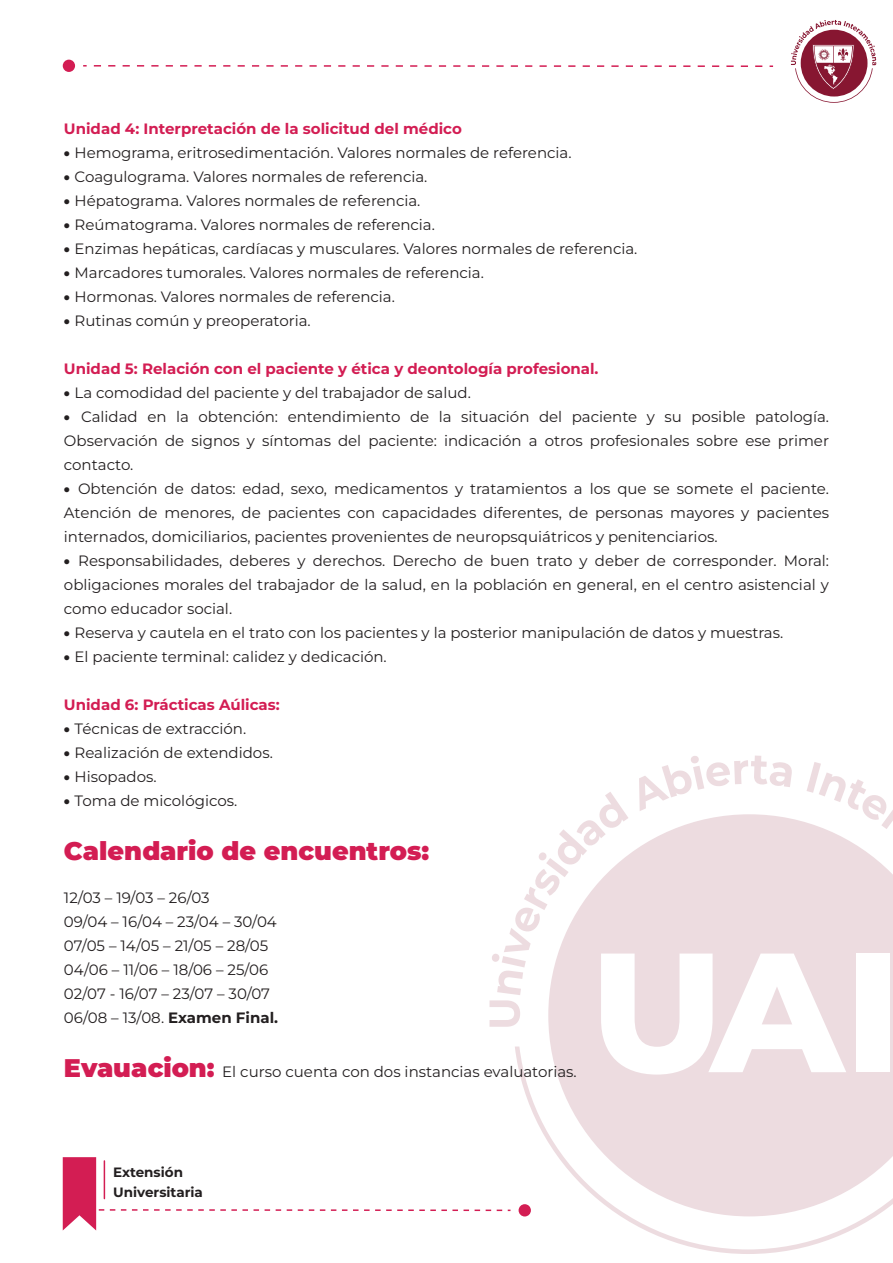
<style>
.page{position:relative;width:893px;height:1263px;background:#fff}
.page>*{position:absolute;margin:0;border:0;box-sizing:border-box;transform-origin:0 0}
.t1{font:900 25.5px "Montserrat";color:#d31d53}
.t2{font:15px/24px "Montserrat";color:#231f20;text-align:justify}
.t3{font:700 15px "Montserrat";color:#d31d53}
.t4{font:700 13.5px/20.9px "Montserrat";color:#231f20}
.s1{font-weight:900}
.s2{font-weight:700}
.s3{font-weight:900;font-size:25.5px;color:#d31d53}
</style>
<div class="page">
<svg style="left:94px;top:65px;width:679px;height:2px"></svg>
<div style="left:63px;top:60px;width:12px;height:12px;background:#d31d53;border-radius:50%"></div>
<svg style="left:62px;top:755px;width:831px;height:499px"></svg>
<div style="left:519px;top:1204px;width:12px;height:12px;background:#d31d53;border-radius:50%"></div>
<svg style="left:791px;top:20px;width:85px;height:83px"></svg>
<p class="t3" style="left:64px;top:117px;width:399px">Unidad 4: Interpretación de la solicitud del médico</p>
<p class="t2" style="left:64px;top:140px;width:509px"><span class="s1">•</span> Hemograma, eritrosedimentación. Valores normales de referencia.</p>
<p class="t2" style="left:64px;top:164px;width:365px"><span class="s1">•</span> Coagulograma. Valores normales de referencia.</p>
<p class="t2" style="left:64px;top:188px;width:358px"><span class="s1">•</span> Hépatograma. Valores normales de referencia.</p>
<p class="t2" style="left:64px;top:212px;width:372px"><span class="s1">•</span> Reúmatograma. Valores normales de referencia.</p>
<p class="t2" style="left:64px;top:236px;width:575px"><span class="s1">•</span> Enzimas hepáticas, cardíacas y musculares. Valores normales de referencia.</p>
<p class="t2" style="left:64px;top:260px;width:421px"><span class="s1">•</span> Marcadores tumorales. Valores normales de referencia.</p>
<p class="t2" style="left:64px;top:284px;width:332px"><span class="s1">•</span> Hormonas. Valores normales de referencia.</p>
<p class="t2" style="left:64px;top:308px;width:248px"><span class="s1">•</span> Rutinas común y preoperatoria.</p>
<p class="t3" style="left:64px;top:357px;width:536px">Unidad 5: Relación con el paciente y ética y deontología profesional.</p>
<p class="t2" style="left:64px;top:380px;width:408px"><span class="s1">•</span> La comodidad del paciente y del trabajador de salud.</p>
<p class="t2" style="left:64px;top:404px;width:767px"><span class="s1">•</span> Calidad en la obtención: entendimiento de la situación del paciente y su posible patología.<br>Observación de signos y síntomas del paciente: indicación a otros profesionales sobre ese primer contacto.</p>
<p class="t2" style="left:64px;top:476px;width:767px"><span class="s1">•</span> Obtención de datos: edad, sexo, medicamentos y tratamientos a los que se somete el paciente.<br>Atención de menores, de pacientes con capacidades diferentes, de personas mayores y pacientes internados, domiciliarios, pacientes provenientes de neuropsquiátricos y penitenciarios.</p>
<p class="t2" style="left:64px;top:548px;width:767px"><span class="s1">•</span> Responsabilidades, deberes y derechos. Derecho de buen trato y deber de corresponder. Moral: obligaciones morales del trabajador de la salud, en la población en general, en el centro asistencial y como educador social.</p>
<p class="t2" style="left:64px;top:620px;width:721px"><span class="s1">•</span> Reserva y cautela en el trato con los pacientes y la posterior manipulación de datos y muestras.</p>
<p class="t2" style="left:64px;top:644px;width:324px"><span class="s1">•</span> El paciente terminal: calidez y dedicación.</p>
<p class="t3" style="left:64px;top:693px;width:217px">Unidad 6: Prácticas Aúlicas:</p>
<p class="t2" style="left:64px;top:716px;width:184px"><span class="s1">•</span> Técnicas de extracción.</p>
<p class="t2" style="left:64px;top:740px;width:210px"><span class="s1">•</span> Realización de extendidos.</p>
<p class="t2" style="left:64px;top:764px;width:94px"><span class="s1">•</span> Hisopados.</p>
<p class="t2" style="left:64px;top:788px;width:175px"><span class="s1">•</span> Toma de micológicos.</p>
<h1 class="t1" style="left:64px;top:831px;width:367px">Calendario de encuentros:</h1>
<p class="t2" style="left:64px;top:885px;width:216px;text-align:left">12/03 – 19/03 – 26/03<br>09/04 – 16/04 – 23/04 – 30/04<br>07/05 – 14/05 – 21/05 – 28/05<br>04/06 – 11/06 – 18/06 – 25/06<br>02/07 - 16/07 – 23/07 – 30/07<br>06/08 – 13/08. <span class="s2">Examen Final.</span></p>
<p class="t2" style="left:64px;top:1059px;width:514px"><span class="s3">Evauacion:</span> El curso cuenta con dos instancias evaluatorias.</p>
<p class="t4" style="left:113px;top:1160px;width:91px">Extensión<br>Universitaria</p>
</div>
